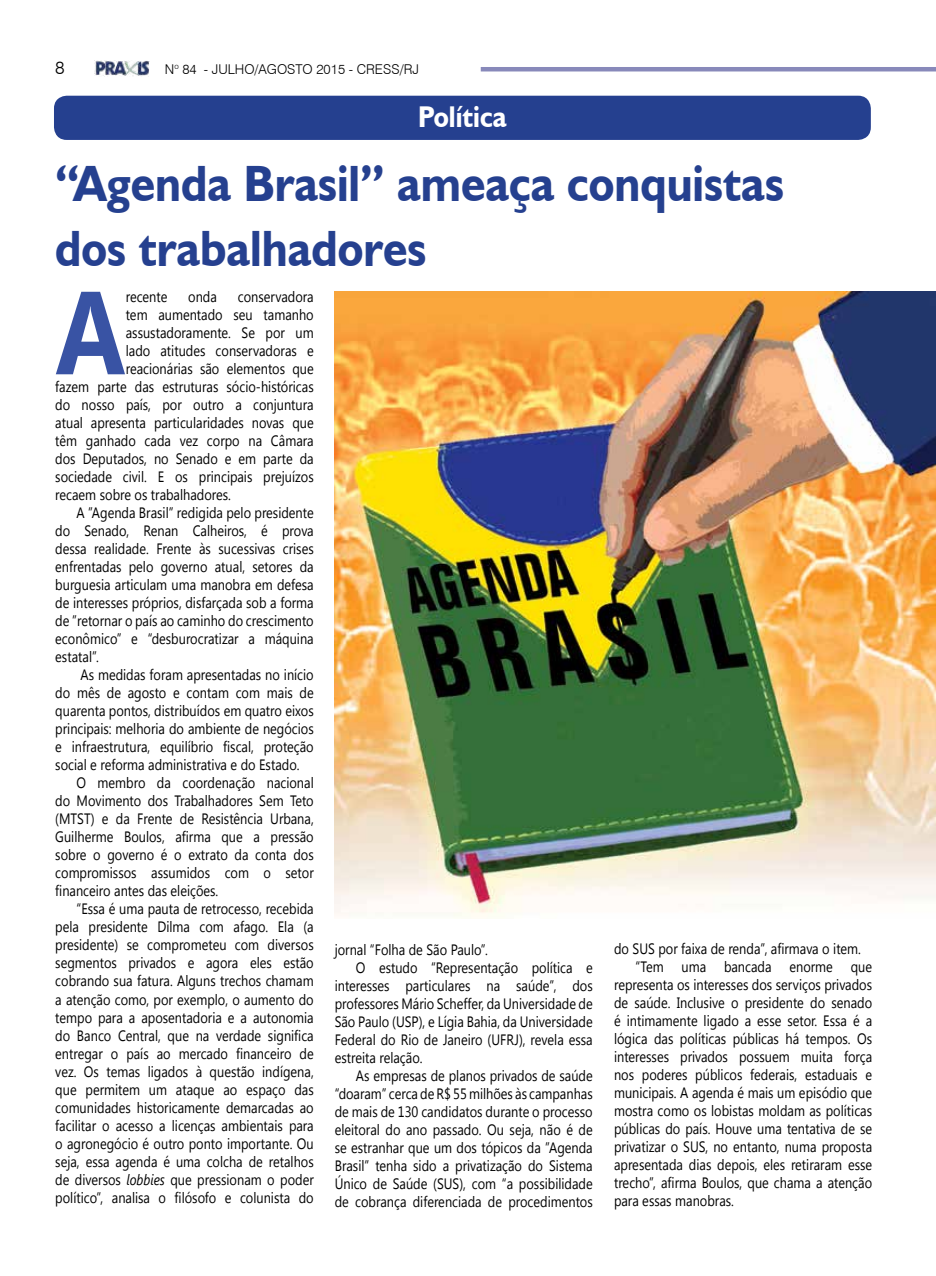
<style>
.page{position:relative;width:936px;height:1276px;background:#fff}
.page>*{position:absolute;margin:0;border:0;box-sizing:border-box;transform-origin:0 0}
.t1{font:700 117.9px "Segoe UI";color:#3953a4;scale:.85 1}
.t2{font:700 51px/64.5px "Humanist 521 BT";color:#25408f;scale:.9 1}
.t3{font:700 30px "Humanist 521 BT";color:#fff;scale:.9 1}
.t4{font:300 18px "Swiss 721 BT";color:#000}
.t5{font:15px "Segoe UI";color:#000;scale:.85 1}
.t6{font:300 13.5px "Swiss 721 BT";color:#000}
.s1{font-style:italic}
</style>
<div class="page">
<img style="left:95px;top:60px;width:55px;height:17px">
<hr style="left:480px;top:67px;width:455px;height:4px;background:#8889ba">
<div style="left:54px;top:96px;width:816px;height:44px;background:#25408f;border-radius:13px"></div>
<img style="left:334px;top:291px;width:601px;height:626px">
<p class="t4" style="left:55px;top:57px;width:11px">8</p>
<p class="t6" style="left:165px;top:61px;width:255px">N<sup>o</sup> 84 - JULHO/AGOSTO 2015 - CRESS/RJ</p>
<h3 class="t3" style="left:418px;top:98px;width:100px">Política</h3>
<h2 class="t2" style="left:55px;top:151px;width:811px">“Agenda Brasil” ameaça conquistas dos trabalhadores</h2>
<h1 class="t1" style="left:55px;top:248px;width:84px">A</h1>
<p class="t5" style="left:126px;top:286px;width:50px">recente</p>
<p class="t5" style="left:188px;top:286px;width:35px">onda</p>
<p class="t5" style="left:238px;top:286px;width:91px">conservadora</p>
<p class="t5" style="left:126px;top:304px;width:223px">tem aumentado seu tamanho</p>
<p class="t5" style="left:126px;top:322px;width:223px">assustadoramente. Se por um</p>
<p class="t5" style="left:126px;top:340px;width:223px">lado atitudes conservadoras e</p>
<p class="t5" style="left:126px;top:358px;width:223px">reacionárias são elementos que</p>
<p class="t5" style="left:55px;top:376px;width:305px">fazem parte das estruturas sócio-históricas</p>
<p class="t5" style="left:55px;top:394px;width:305px">do nosso país, por outro a conjuntura</p>
<p class="t5" style="left:55px;top:412px;width:305px">atual apresenta particularidades novas que</p>
<p class="t5" style="left:55px;top:430px;width:305px">têm ganhado cada vez corpo na Câmara</p>
<p class="t5" style="left:55px;top:448px;width:305px">dos Deputados, no Senado e em parte da</p>
<p class="t5" style="left:55px;top:466px;width:305px">sociedade civil. E os principais prejuízos</p>
<p class="t5" style="left:55px;top:484px;width:208px">recaem sobre os trabalhadores.</p>
<p class="t5" style="left:77px;top:502px;width:280px">A ”Agenda Brasil” redigida pelo presidente</p>
<p class="t5" style="left:55px;top:520px;width:305px">do Senado, Renan Calheiros, é prova</p>
<p class="t5" style="left:55px;top:538px;width:305px">dessa realidade. Frente às sucessivas crises</p>
<p class="t5" style="left:55px;top:556px;width:305px">enfrentadas pelo governo atual, setores da</p>
<p class="t5" style="left:55px;top:574px;width:305px">burguesia articulam uma manobra em defesa</p>
<p class="t5" style="left:55px;top:592px;width:305px">de interesses próprios, disfarçada sob a forma</p>
<p class="t5" style="left:55px;top:610px;width:305px">de ”retornar o país ao caminho do crescimento</p>
<p class="t5" style="left:55px;top:628px;width:305px">econômico” e “desburocratizar a máquina</p>
<p class="t5" style="left:55px;top:646px;width:53px">estatal”.</p>
<p class="t5" style="left:80px;top:664px;width:276px">As medidas foram apresentadas no início</p>
<p class="t5" style="left:55px;top:682px;width:305px">do mês de agosto e contam com mais de</p>
<p class="t5" style="left:55px;top:700px;width:305px">quarenta pontos, distribuídos em quatro eixos</p>
<p class="t5" style="left:55px;top:718px;width:305px">principais: melhoria do ambiente de negócios</p>
<p class="t5" style="left:55px;top:736px;width:305px">e infraestrutura, equilíbrio fiscal, proteção</p>
<p class="t5" style="left:55px;top:754px;width:289px">social e reforma administrativa e do Estado.</p>
<p class="t5" style="left:77px;top:772px;width:280px">O membro da coordenação nacional</p>
<p class="t5" style="left:55px;top:790px;width:305px">do Movimento dos Trabalhadores Sem Teto</p>
<p class="t5" style="left:55px;top:808px;width:305px">(MTST) e da Frente de Resistência Urbana,</p>
<p class="t5" style="left:55px;top:826px;width:305px">Guilherme Boulos, afirma que a pressão</p>
<p class="t5" style="left:55px;top:844px;width:305px">sobre o governo é o extrato da conta dos</p>
<p class="t5" style="left:55px;top:862px;width:305px">compromissos assumidos com o setor</p>
<p class="t5" style="left:55px;top:880px;width:193px">financeiro antes das eleições.</p>
<p class="t5" style="left:77px;top:898px;width:280px">“Essa é uma pauta de retrocesso, recebida</p>
<p class="t5" style="left:55px;top:916px;width:305px">pela presidente Dilma com afago. Ela (a</p>
<p class="t5" style="left:55px;top:934px;width:305px">presidente) se comprometeu com diversos</p>
<p class="t5" style="left:55px;top:952px;width:305px">segmentos privados e agora eles estão</p>
<p class="t5" style="left:55px;top:970px;width:305px">cobrando sua fatura. Alguns trechos chamam</p>
<p class="t5" style="left:55px;top:988px;width:305px">a atenção como, por exemplo, o aumento do</p>
<p class="t5" style="left:55px;top:1006px;width:305px">tempo para a aposentadoria e a autonomia</p>
<p class="t5" style="left:55px;top:1024px;width:305px">do Banco Central, que na verdade significa</p>
<p class="t5" style="left:55px;top:1042px;width:305px">entregar o país ao mercado financeiro de</p>
<p class="t5" style="left:55px;top:1060px;width:305px">vez. Os temas ligados à questão indígena,</p>
<p class="t5" style="left:55px;top:1078px;width:305px">que permitem um ataque ao espaço das</p>
<p class="t5" style="left:55px;top:1096px;width:305px">comunidades historicamente demarcadas ao</p>
<p class="t5" style="left:55px;top:1114px;width:305px">facilitar o acesso a licenças ambientais para</p>
<p class="t5" style="left:55px;top:1132px;width:305px">o agronegócio é outro ponto importante. Ou</p>
<p class="t5" style="left:55px;top:1150px;width:305px">seja, essa agenda é uma colcha de retalhos</p>
<p class="t5" style="left:55px;top:1168px;width:305px">de diversos <span class="s1">lobbies</span> que pressionam o poder</p>
<p class="t5" style="left:55px;top:1186px;width:305px">político”, analisa o filósofo e colunista do</p>
<p class="t5" style="left:334px;top:939px;width:182px">jornal “Folha de São Paulo”.</p>
<p class="t5" style="left:356px;top:957px;width:280px">O estudo “Representação política e</p>
<p class="t5" style="left:334px;top:975px;width:305px">interesses particulares na saúde”, dos</p>
<p class="t5" style="left:334px;top:993px;width:305px">professores Mário Scheffer, da Universidade de</p>
<p class="t5" style="left:334px;top:1011px;width:305px">São Paulo (USP), e Lígia Bahia, da Universidade</p>
<p class="t5" style="left:334px;top:1029px;width:305px">Federal do Rio de Janeiro (UFRJ), revela essa</p>
<p class="t5" style="left:334px;top:1047px;width:105px">estreita relação.</p>
<p class="t5" style="left:356px;top:1065px;width:280px">As empresas de planos privados de saúde</p>
<p class="t5" style="left:334px;top:1083px;width:305px">“doaram” cerca de R$ 55 milhões às campanhas</p>
<p class="t5" style="left:334px;top:1101px;width:305px">de mais de 130 candidatos durante o processo</p>
<p class="t5" style="left:334px;top:1119px;width:305px">eleitoral do ano passado. Ou seja, não é de</p>
<p class="t5" style="left:334px;top:1137px;width:305px">se estranhar que um dos tópicos da ”Agenda</p>
<p class="t5" style="left:334px;top:1155px;width:305px">Brasil” tenha sido a privatização do Sistema</p>
<p class="t5" style="left:334px;top:1173px;width:305px">Único de Saúde (SUS), com “a possibilidade</p>
<p class="t5" style="left:334px;top:1191px;width:305px">de cobrança diferenciada de procedimentos</p>
<p class="t5" style="left:614px;top:938px;width:292px">do SUS por faixa de renda”, afirmava o item.</p>
<p class="t5" style="left:635px;top:956px;width:280px">“Tem uma bancada enorme que</p>
<p class="t5" style="left:614px;top:974px;width:305px">representa os interesses dos serviços privados</p>
<p class="t5" style="left:614px;top:992px;width:305px">de saúde. Inclusive o presidente do senado</p>
<p class="t5" style="left:614px;top:1010px;width:305px">é intimamente ligado a esse setor. Essa é a</p>
<p class="t5" style="left:614px;top:1028px;width:305px">lógica das políticas públicas há tempos. Os</p>
<p class="t5" style="left:614px;top:1046px;width:305px">interesses privados possuem muita força</p>
<p class="t5" style="left:614px;top:1064px;width:305px">nos poderes públicos federais, estaduais e</p>
<p class="t5" style="left:614px;top:1082px;width:305px">municipais. A agenda é mais um episódio que</p>
<p class="t5" style="left:614px;top:1100px;width:305px">mostra como os lobistas moldam as políticas</p>
<p class="t5" style="left:614px;top:1118px;width:305px">públicas do país. Houve uma tentativa de se</p>
<p class="t5" style="left:614px;top:1136px;width:305px">privatizar o SUS, no entanto, numa proposta</p>
<p class="t5" style="left:614px;top:1154px;width:305px">apresentada dias depois, eles retiraram esse</p>
<p class="t5" style="left:614px;top:1172px;width:305px">trecho”, afirma Boulos, que chama a atenção</p>
<p class="t5" style="left:614px;top:1190px;width:143px">para essas manobras.</p>
</div>
